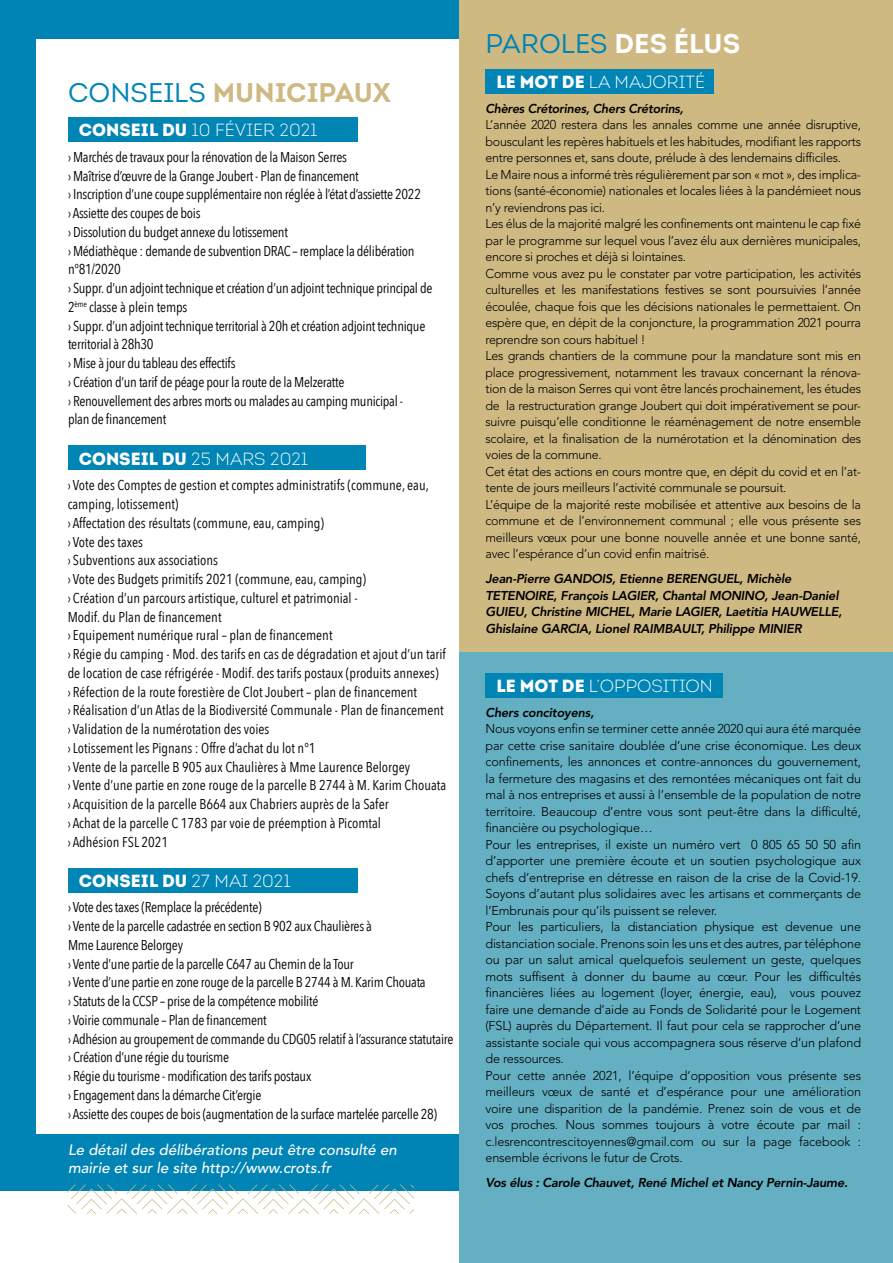
<style>
.page{position:relative;width:893px;height:1263px;background:#fff}
.page>*{position:absolute;margin:0;border:0;box-sizing:border-box;transform-origin:0 0}
.t1{font:27px "Intro Bold Caps";color:#cfb983}
.t2{font:27px "Intro Book Caps";color:#0084b5}
.t3{font:17.55px "Intro Light Alt";color:#fff}
.t4{font:17.55px "Intro Black Alt";color:#fff}
.t5{font:italic 500 15px/18px "Avenir LT Std";color:#fff}
.t6{font:14.25px/18.8px "Avenir Next Condensed";letter-spacing:-.02em;color:#020202}
.t7{font:14.25px/18.8px "Avenir Next Condensed";color:#020202}
.t8{font:300 12.75px/16.5px "Avenir LT Std";letter-spacing:-.02em;color:#000}
.t9{font:italic 800 12.75px/16.5px "Avenir LT Std";letter-spacing:-.02em;color:#000}
.s1{font-family:"Intro Book Caps";color:#0085b5}
.s2{font-family:"Intro Black Alt"}
.s3{font-family:"Intro Light Alt"}
.s4{font-family:"Intro Bold Caps";color:#fff}
</style>
<div class="page">
<div style="left:0;top:0;width:459px;height:1190px;background:#0084b5"></div>
<div style="left:36px;top:40px;width:423px;height:1094px;background:#fff"></div>
<div style="left:68px;top:117px;width:290px;height:25px;background:#0085b5"></div>
<div style="left:68px;top:446px;width:298px;height:24px;background:#0085b5"></div>
<svg style="left:68px;top:1185px;width:346px;height:29px"></svg>
<div style="left:68px;top:868px;width:290px;height:24px;background:#0085b5"></div>
<div style="left:459px;top:652px;width:434px;height:611px;background:#65afc2"></div>
<div style="left:485px;top:673px;width:238px;height:25px;background:#0085b5"></div>
<div style="left:459px;top:0;width:434px;height:652px;background:#cfb983"></div>
<div style="left:485px;top:69px;width:229px;height:24px;background:#0085b5"></div>
<h1 class="t1" style="left:68px;top:76px;width:324px"><span class="s1">CONSEILS</span> MUNICIPAUX</h1>
<h2 class="t3" style="left:79px;top:119px;width:240px"><span class="s2">CONSEIL DU</span> 10 FÉVIER 2021</h2>
<p class="t6" style="left:68px;top:147px;width:366px">› Marchés de travaux pour la rénovation de la Maison Serres<br>› Maîtrise d’œuvre de la Grange Joubert - Plan de financement<br>› Inscription d’une coupe supplémentaire non réglée à l’état d’assiette 2022<br>› Assiette des coupes de bois<br>› Dissolution du budget annexe du lotissement<br>› Médiathèque : demande de subvention DRAC – remplace la délibération n°81/2020<br>› Suppr. d’un adjoint technique et création d’un adjoint technique principal de 2<sup>ème</sup> classe à plein temps<br>› Suppr. d’un adjoint technique territorial à 20h et création adjoint technique territorial à 28h30<br>› Mise à jour du tableau des effectifs<br>› Création d’un tarif de péage pour la route de la Melzeratte<br>› Renouvellement des arbres morts ou malades au camping municipal -<br>plan de financement</p>
<h2 class="t3" style="left:79px;top:447px;width:231px"><span class="s2">CONSEIL DU</span> 25 MARS 2021</h2>
<p class="t7" style="left:68px;top:475px;width:380px">› Vote des Comptes de gestion et comptes administratifs (commune, eau, camping, lotissement)<br>› Affectation des résultats (commune, eau, camping)<br>› Vote des taxes<br>› Subventions aux associations<br>› Vote des Budgets primitifs 2021 (commune, eau, camping)<br>› Création d’un parcours artistique, culturel et patrimonial -<br>Modif. du Plan de financement<br>› Equipement numérique rural – plan de financement<br>› Régie du camping - Mod. des tarifs en cas de dégradation et ajout d’un tarif de location de case réfrigérée - Modif. des tarifs postaux (produits annexes)<br>› Réfection de la route forestière de Clot Joubert – plan de financement<br>› Réalisation d’un Atlas de la Biodiversité Communale - Plan de financement › Validation de la numérotation des voies<br>› Lotissement les Pignans : Offre d’achat du lot n°1<br>› Vente de la parcelle B 905 aux Chaulières à Mme Laurence Belorgey<br>› Vente d’une partie en zone rouge de la parcelle B 2744 à M. Karim Chouata › Acquisition de la parcelle B664 aux Chabriers auprès de la Safer<br>› Achat de la parcelle C 1783 par voie de préemption à Picomtal<br>› Adhésion FSL 2021</p>
<h2 class="t4" style="left:79px;top:869px;width:213px">CONSEIL DU <span class="s3">27 MAI 2021</span></h2>
<p class="t6" style="left:68px;top:897px;width:387px">› Vote des taxes (Remplace la précédente)<br>› Vente de la parcelle cadastrée en section B 902 aux Chaulières à<br>Mme Laurence Belorgey<br>› Vente d’une partie de la parcelle C647 au Chemin de la Tour<br>› Vente d’une partie en zone rouge de la parcelle B 2744 à M. Karim Chouata<br>› Statuts de la CCSP – prise de la compétence mobilité<br>› Voirie communale – Plan de financement<br>› Adhésion au groupement de commande du CDG05 relatif à l’assurance statutaire › Création d’une régie du tourisme<br>› Régie du tourisme - modification des tarifs postaux<br>› Engagement dans la démarche Cit’ergie<br>› Assiette des coupes de bois (augmentation de la surface martelée parcelle 28)</p>
<p class="t5" style="left:68px;top:1141px;width:330px">Le détail des délibérations peut être consulté en mairie et sur le site http://www.crots.fr</p>
<h1 class="t2" style="left:485px;top:27px;width:256px">PAROLES <span class="s4">DES ÉLUS</span></h1>
<h2 class="t3" style="left:496px;top:71px;width:210px"><span class="s2">LE MOT DE</span> LA MAJORITÉ</h2>
<p class="t9" style="left:485px;top:100px;width:200px">Chères Crétorines, Chers Crétorins,</p>
<p class="t8" style="left:485px;top:117px;width:377px">L’année 2020 restera dans les annales comme une année disruptive, bousculant les repères habituels et les habitudes, modifiant les rapports entre personnes et, sans doute, prélude à des lendemains difficiles.<br>Le Maire nous a informé très régulièrement par son « mot », des implica&shy;tions (santé-économie) nationales et locales liées à la pandémieet nous n’y reviendrons pas ici.<br>Les élus de la majorité malgré les confinements ont maintenu le cap fixé par le programme sur lequel vous l’avez élu aux dernières municipales, encore si proches et déjà si lointaines.<br>Comme vous avez pu le constater par votre participation, les activités culturelles et les manifestations festives se sont poursuivies l’année écoulée, chaque fois que les décisions nationales le permettaient. On espère que, en dépit de la conjoncture, la programmation 2021 pourra reprendre son cours habituel !<br>Les grands chantiers de la commune pour la mandature sont mis en place progressivement, notamment les travaux concernant la rénova&shy;tion de la maison Serres qui vont être lancés prochainement, les études de la restructuration grange Joubert qui doit impérativement se pour&shy;suivre puisqu’elle conditionne le réaménagement de notre ensemble scolaire, et la finalisation de la numérotation et la dénomination des voies de la commune.<br>Cet état des actions en cours montre que, en dépit du covid et en l’at&shy;tente de jours meilleurs l’activité communale se poursuit.<br>L’équipe de la majorité reste mobilisée et attentive aux besoins de la commune et de l’environnement communal ; elle vous présente ses meilleurs vœux pour une bonne nouvelle année et une bonne santé, avec l’espérance d’un covid enfin maitrisé.</p>
<p class="t9" style="left:485px;top:571px;width:358px">Jean-Pierre GANDOIS, Etienne BERENGUEL, Michèle TETENOIRE, François LAGIER, Chantal MONINO, Jean-Daniel GUIEU, Christine MICHEL, Marie LAGIER, Laetitia HAUWELLE, Ghislaine GARCIA, Lionel RAIMBAULT, Philippe MINIER</p>
<h2 class="t3" style="left:496px;top:675px;width:218px"><span class="s2">LE MOT DE</span> L’OPPOSITION</h2>
<p class="t9" style="left:485px;top:704px;width:110px">Chers concitoyens,</p>
<p class="t8" style="left:485px;top:721px;width:377px">Nous voyons enfin se terminer cette année 2020 qui aura été marquée par cette crise sanitaire doublée d’une crise économique. Les deux confinements, les annonces et contre-annonces du gouvernement, la fermeture des magasins et des remontées mécaniques ont fait du mal à nos entreprises et aussi à l’ensemble de la population de notre territoire. Beaucoup d’entre vous sont peut-être dans la difficulté, financière ou psychologique…<br>Pour les entreprises, il existe un numéro vert 0 805 65 50 50 afin d’apporter une première écoute et un soutien psychologique aux chefs d’entreprise en détresse en raison de la crise de la Covid-19.<br>Soyons d’autant plus solidaires avec les artisans et commerçants de l’Embrunais pour qu’ils puissent se relever.<br>Pour les particuliers, la distanciation physique est devenue une distanciation sociale. Prenons soin les uns et des autres, par téléphone ou par un salut amical quelquefois seulement un geste, quelques mots suffisent à donner du baume au cœur. Pour les difficultés financières liées au logement (loyer, énergie, eau), vous pouvez faire une demande d’aide au Fonds de Solidarité pour le Logement (FSL) auprès du Département. Il faut pour cela se rapprocher d’une assistante sociale qui vous accompagnera sous réserve d’un plafond de ressources.<br>Pour cette année 2021, l’équipe d’opposition vous présente ses meilleurs vœux de santé et d’espérance pour une amélioration voire une disparition de la pandémie. Prenez soin de vous et de vos proches. Nous sommes toujours à votre écoute par mail : c.lesrencontrescitoyennes@gmail.com ou sur la page facebook : ensemble écrivons le futur de Crots.</p>
<p class="t9" style="left:485px;top:1175px;width:364px">Vos élus : Carole Chauvet, René Michel et Nancy Pernin-Jaume.</p>
</div>
